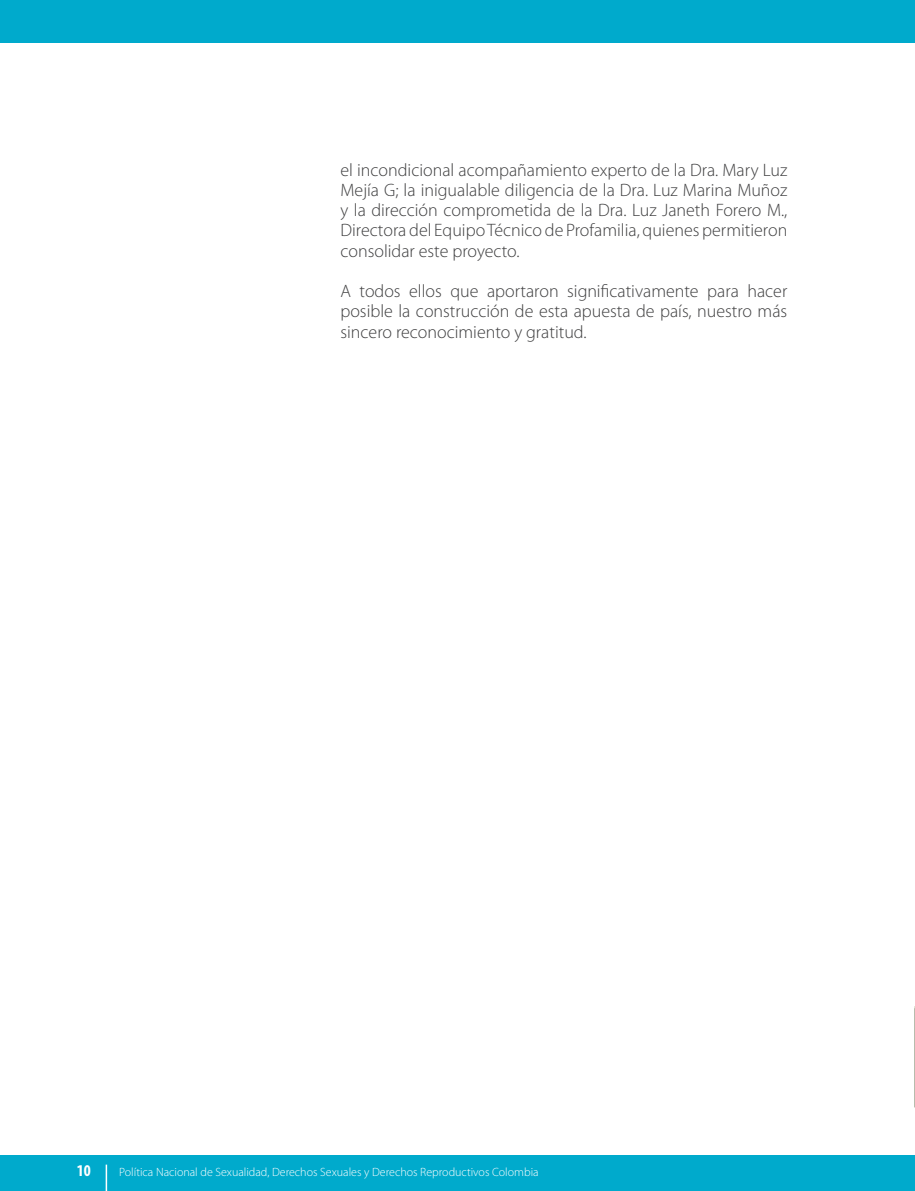
<style>
.page{position:relative;width:915px;height:1191px;background:#fff}
.page>*{position:absolute;margin:0;border:0;box-sizing:border-box;transform-origin:0 0}
.t1{font:300 18px/20.2px "Myriad Pro";color:#3e3e3f;text-align:justify}
.t2{font:700 condensed 16.5px "Myriad Pro";color:#fff}
.t3{font:300 12px "Myriad Pro";color:#fff}
</style>
<div class="page">
<div style="left:0;top:1154px;width:914px;height:37px;background:#0ac"></div>
<svg style="left:106px;top:1164px;width:1px;height:27px"></svg>
<div style="left:0;top:0;width:914px;height:43px;background:#0ac"></div>
<hr style="left:914px;top:1111px;width:1px;height:80px;background:#75993e">
<svg style="left:914px;top:1006px;width:1px;height:101px"></svg>
<p class="t1" style="left:340px;top:160px;width:448px">el incondicional acompañamiento experto de la Dra. Mary Luz Mejía G; la inigualable diligencia de la Dra. Luz Marina Muñoz y la dirección comprometida de la Dra. Luz Janeth Forero M., Directora del Equipo Técnico de Profamilia, quienes permitieron consolidar este proyecto.</p>
<p class="t1" style="left:340px;top:281px;width:448px">A todos ellos que aportaron significativamente para hacer posible la construcción de esta apuesta de país, nuestro más sincero reconocimiento y gratitud.</p>
<p class="t2" style="left:77px;top:1161px;width:16px">10</p>
<p class="t3" style="left:119px;top:1165px;width:421px">Política Nacional de Sexualidad, Derechos Sexuales y Derechos Reproductivos Colombia</p>
</div>
